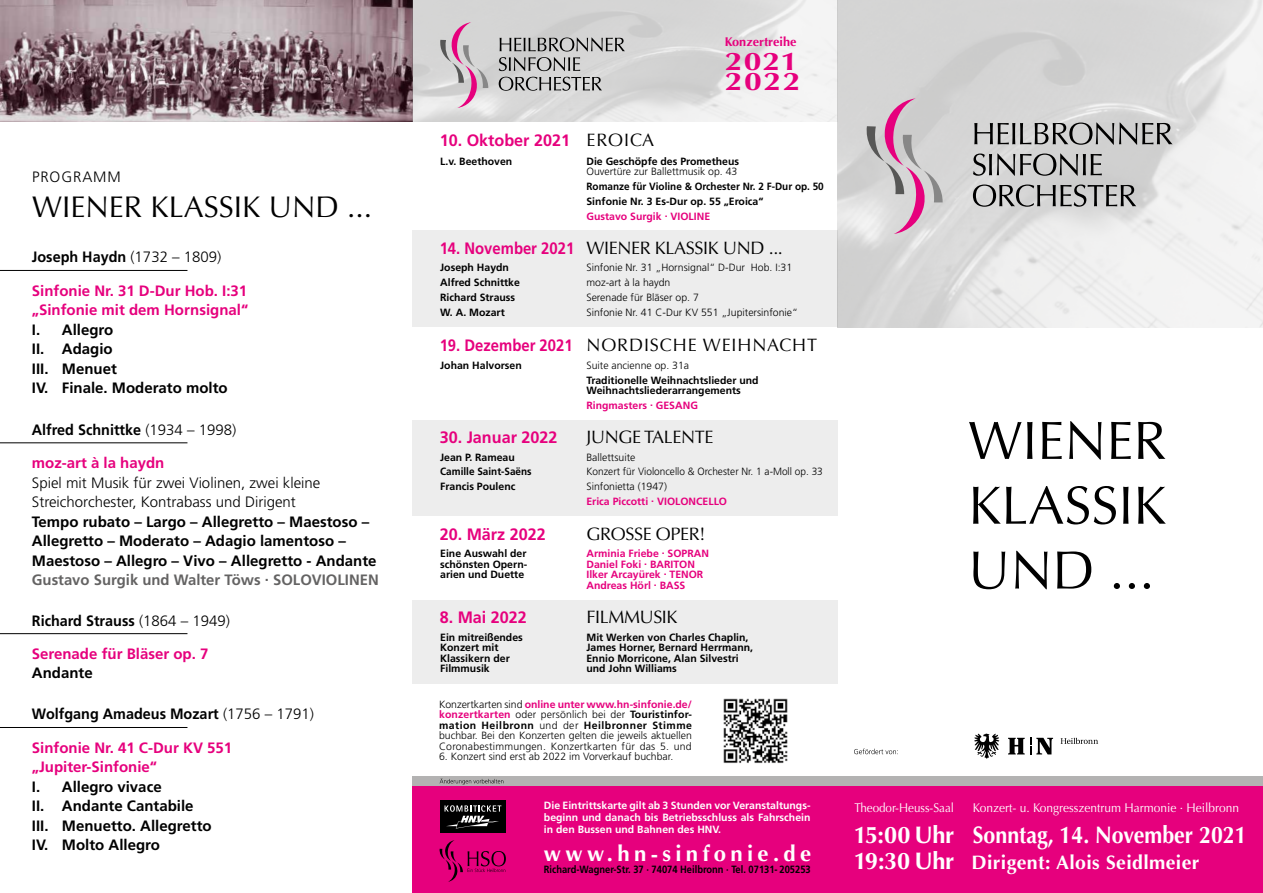
<style>
.page{position:relative;width:1263px;height:893px;background:#fff}
.page>*{position:absolute;margin:0;border:0;box-sizing:border-box;transform-origin:0 0}
.t1{font:54px/64.8px "Optima";color:#000;text-align:justify}
.t2{font:30px "Optima";color:#000}
.t3{font:700 25.5px/20.5px "Optima";letter-spacing:.04em;color:#e6007d;scale:1.25 1}
.t4{font:700 24px "Optima";color:#fff;scale:.89 1}
.t5{font:700 24px/25.8px "Optima";color:#fff}
.t6{font:700 22.2px "Optima";letter-spacing:.195em;color:#fff}
.t7{font:700 19.5px "Optima";letter-spacing:.02em;color:#fff}
.t8{font:18px "Optima";letter-spacing:-.02em;color:#000}
.t9{font:18px "Optima";letter-spacing:.05em;color:#000}
.t10{font:700 16.5px "Frutiger LT Std";color:#e6007d}
.t11{font:700 16.5px "Frutiger LT Std";color:#e6007d;scale:.9 1}
.t12{font:700 15px/19.5px "Frutiger LT Std";color:#000}
.t13{font:700 15px/19.5px "Frutiger LT Std";color:#e6007d}
.t14{font:700 15px "Frutiger LT Std";color:#000;scale:.96 1}
.t15{font:300 15px/19.5px "Frutiger LT Std";color:#000}
.t16{font:700 15px "Frutiger LT Std";color:#646363}
.t17{font:300 15px "Frutiger LT Std";letter-spacing:.06em;color:#000}
.t18{font:12.75px "Optima";color:#fff;scale:.94 1}
.t19{font:12.75px "Optima";color:#fff;scale:.91 1}
.t20{font:700 12.75px "Optima";color:#e6007d}
.t21{font:300 10.5px/14.7px "Frutiger LT Std";color:#000}
.t22{font:700 10.5px/10.5px "Frutiger LT Std";color:#000}
.t23{font:700 10.5px/10.5px "Frutiger LT Std";color:#e6007d}
.t24{font:700 10.5px/12px "Frutiger LT Std";color:#fff;text-align:justify}
.t25{font:700 10.5px/14.7px "Frutiger LT Std";color:#000;scale:.95 1}
.t26{font:700 10.5px "Frutiger LT Std";color:#000;scale:.89 1}
.s1{font-weight:300}
.s2{font-weight:700;color:#e6007d}
.s3{font-weight:700}
</style>
<div class="page">
<img style="left:0;top:0;width:838px;height:122px">
<div style="left:412px;top:230px;width:426px;height:97px;background:#ededed"></div>
<div style="left:412px;top:420px;width:426px;height:96px;background:#ededed"></div>
<div style="left:412px;top:600px;width:426px;height:83px;background:#ededed"></div>
<div style="left:412px;top:783px;width:851px;height:110px;background:#e6007d"></div>
<div style="left:412px;top:777px;width:851px;height:9px;background:#b3b2b2"></div>
<svg style="left:440px;top:778px;width:63px;height:7px"></svg>
<img style="left:723px;top:698px;width:65px;height:65px">
<div style="left:440px;top:801px;width:65px;height:32px;background:#000"></div>
<svg style="left:444px;top:805px;width:57px;height:24px"></svg>
<svg style="left:439px;top:840px;width:67px;height:42px"></svg>
<svg style="left:439px;top:22px;width:49px;height:86px;background:#d1bdc8"></svg>
<svg style="left:499px;top:38px;width:126px;height:53px;background:#afafae"></svg>
<svg style="left:865px;top:98px;width:78px;height:136px;background:#cfbbc5"></svg>
<svg style="left:973px;top:123px;width:199px;height:84px;background:#afafaf"></svg>
<svg style="left:854px;top:748px;width:44px;height:6px"></svg>
<svg style="left:1060px;top:738px;width:38px;height:6px"></svg>
<svg style="left:1008px;top:738px;width:45px;height:16px"></svg>
<svg style="left:974px;top:734px;width:25px;height:25px"></svg>
<hr style="left:0;top:270px;width:187px;height:1px;background:#000">
<hr style="left:0;top:633px;width:187px;height:1px;background:#000">
<hr style="left:0;top:727px;width:187px;height:1px;background:#000">
<hr style="left:0;top:443px;width:187px;height:1px;background:#000">
<h3 class="t17" style="left:32px;top:168px;width:90px">PROGRAMM</h3>
<h2 class="t2" style="left:32px;top:189px;width:342px">WIENER KLASSIK UND ...</h2>
<h3 class="t14" style="left:32px;top:248px;width:199px">Joseph Haydn <span class="s1">(1732 – 1809)</span></h3>
<h3 class="t13" style="left:32px;top:281px;width:218px">Sinfonie Nr. 31 D-Dur Hob. I:31 „Sinfonie mit dem Hornsignal“</h3>
<h3 class="t12" style="left:32px;top:320px;width:197px">I. Allegro<br>II. Adagio<br>III. Menuet<br>IV. Finale. Moderato molto</h3>
<h3 class="t14" style="left:32px;top:421px;width:214px">Alfred Schnittke <span class="s1">(1934 – 1998)</span></h3>
<h3 class="t13" style="left:32px;top:453px;width:134px">moz-art à la haydn</h3>
<h3 class="t15" style="left:32px;top:473px;width:290px">Spiel mit Musik für zwei Violinen, zwei kleine<br>Streichorchester, Kontrabass und Dirigent</h3>
<h3 class="t12" style="left:32px;top:512px;width:346px">Tempo rubato – Largo – Allegretto – Maestoso –<br>Allegretto – Moderato – Adagio lamentoso –<br>Maestoso – Allegro – Vivo – Allegretto - Andante</h3>
<h3 class="t16" style="left:32px;top:571px;width:348px">Gustavo Surgik und Walter Töws . SOLOVIOLINEN</h3>
<h3 class="t14" style="left:32px;top:612px;width:208px">Richard Strauss <span class="s1">(1864 – 1949)</span></h3>
<h3 class="t13" style="left:32px;top:644px;width:178px">Serenade für Bläser op. 7</h3>
<h3 class="t12" style="left:32px;top:663px;width:62px">Andante</h3>
<h3 class="t14" style="left:32px;top:705px;width:295px">Wolfgang Amadeus Mozart <span class="s1">(1756 – 1791)</span></h3>
<h3 class="t13" style="left:32px;top:738px;width:202px">Sinfonie Nr. 41 C-Dur KV 551 „Jupiter-Sinfonie“</h3>
<h3 class="t12" style="left:32px;top:777px;width:181px">I. Allegro vivace<br>II. Andante Cantabile<br>III. Menuetto. Allegretto<br>IV. Molto Allegro</h3>
<p class="t20" style="left:725px;top:34px;width:73px">Konzertreihe</p>
<h3 class="t3" style="left:725px;top:51px;width:62px">2021<br>2022</h3>
<h3 class="t10" style="left:440px;top:131px;width:132px">10. Oktober 2021</h3>
<h3 class="t8" style="left:586px;top:130px;width:69px">EROICA</h3>
<p class="t22" style="left:440px;top:156px;width:74px">L.v. Beethoven</p>
<p class="t22" style="left:586px;top:156px;width:154px">Die Geschöpfe des Prometheus</p>
<p class="t21" style="left:586px;top:165px;width:152px">Ouvertüre zur Ballettmusik op. 43</p>
<p class="t25" style="left:586px;top:179px;width:251px">Romanze für Violine &amp; Orchester Nr. 2 F-Dur op. 50<br>Sinfonie Nr. 3 Es-Dur op. 55 „Eroica“</p>
<p class="t23" style="left:586px;top:211px;width:125px">Gustavo Surgik . VIOLINE</p>
<h3 class="t11" style="left:440px;top:238px;width:151px">14. November 2021</h3>
<h3 class="t8" style="left:586px;top:237px;width:198px">WIENER KLASSIK UND ...</h3>
<p class="t22" style="left:440px;top:260px;width:81px;line-height:14.7px">Joseph Haydn<br>Alfred Schnittke<br>Richard Strauss<br>W. A. Mozart</p>
<p class="t21" style="left:586px;top:260px;width:213px">Sinfonie Nr. 31 „Hornsignal“ D-Dur Hob. I:31 moz-art à la haydn<br>Serenade für Bläser op. 7<br>Sinfonie Nr. 41 C-Dur KV 551 „Jupitersinfonie“</p>
<h3 class="t11" style="left:440px;top:336px;width:149px">19. Dezember 2021</h3>
<h3 class="t9" style="left:586px;top:335px;width:232px">NORDISCHE WEIHNACHT</h3>
<p class="t22" style="left:440px;top:360px;width:83px">Johan Halvorsen</p>
<p class="t21" style="left:586px;top:358px;width:104px">Suite ancienne op. 31a</p>
<p class="t22" style="left:586px;top:375px;width:174px">Traditionelle Weihnachtslieder und<br>Weihnachtsliederarrangements</p>
<p class="t23" style="left:586px;top:400px;width:113px">Ringmasters . GESANG</p>
<h3 class="t10" style="left:440px;top:428px;width:119px">30. Januar 2022</h3>
<h3 class="t8" style="left:586px;top:426px;width:129px">JUNGE TALENTE</h3>
<p class="t22" style="left:440px;top:450px;width:93px;line-height:14.7px">Jean P. Rameau<br>Camille Saint-Saëns<br>Francis Poulenc</p>
<p class="t21" style="left:586px;top:450px;width:238px">Ballettsuite<br>Konzert für Violoncello &amp; Orchester Nr. 1 a-Moll op. 33<br>Sinfonietta (1947)</p>
<p class="t23" style="left:586px;top:496px;width:142px">Erica Piccotti . VIOLONCELLO</p>
<h3 class="t10" style="left:440px;top:524px;width:108px">20. März 2022</h3>
<h3 class="t8" style="left:586px;top:523px;width:121px">GROSSE OPER!</h3>
<p class="t22" style="left:440px;top:548px;width:89px;text-align:justify">Eine Auswahl der schönsten Opern&shy;arien und Duette</p>
<p class="t23" style="left:586px;top:548px;width:124px">Arminia Friebe . SOPRAN<br>Daniel Foki . BARITON<br>Ilker Arcayürek . TENOR<br>Andreas Hörl . BASS</p>
<h3 class="t10" style="left:440px;top:607px;width:89px">8. Mai 2022</h3>
<h3 class="t8" style="left:586px;top:606px;width:93px">FILMMUSIK</h3>
<p class="t22" style="left:440px;top:632px;width:84px">Ein mitreißendes<br>Konzert mit<br>Klassikern der<br>Filmmusik</p>
<p class="t22" style="left:586px;top:632px;width:168px">Mit Werken von Charles Chaplin,<br>James Horner, Bernard Herrmann,<br>Ennio Morricone, Alan Silvestri und John Williams</p>
<p class="t21" style="left:439px;top:699px;width:254px;line-height:10.5px;text-align:justify">Konzertkarten sind <span class="s2">online unter www.hn-sinfonie.de/ konzertkarten</span> oder persönlich bei der <span class="s3">Touristinfor&shy;mation Heilbronn</span> und der <span class="s3">Heilbronner Stimme </span>buchbar. Bei den Konzerten gelten die jeweils aktuellen Coronabestimmungen. Konzertkarten für das 5. und</p>
<p class="t21" style="left:439px;top:750px;width:236px">6. Konzert sind erst ab 2022 im Vorverkauf buchbar.</p>
<p class="t24" style="left:544px;top:799px;width:268px">Die Eintrittskarte gilt ab 3 Stunden vor Veranstaltungs&shy;beginn und danach bis Betriebsschluss als Fahrschein in den Bussen und Bahnen des HNV.</p>
<p class="t26" style="left:544px;top:863px;width:301px">Richard-Wagner-Str. 37 · 74074 Heilbronn · Tel. 07131- 205253</p>
<h3 class="t6" style="left:544px;top:840px;width:269px">www.hn-sinfonie.de</h3>
<h1 class="t1" style="left:968px;top:409px;width:200px">WIENER KLASSIK UND ...</h1>
<p class="t19" style="left:854px;top:800px;width:111px">Theodor-Heuss-Saal</p>
<p class="t18" style="left:973px;top:800px;width:285px">Konzert- u. Kongresszentrum Harmonie . Heilbronn</p>
<h3 class="t7" style="left:971px;top:851px;width:229px">Dirigent: Alois Seidlmeier</h3>
<h3 class="t5" style="left:854px;top:822px;width:102px">15:00 Uhr<br>19:30 Uhr</h3>
<h3 class="t4" style="left:973px;top:821px;width:309px">Sonntag, 14. November 2021</h3>
</div>
